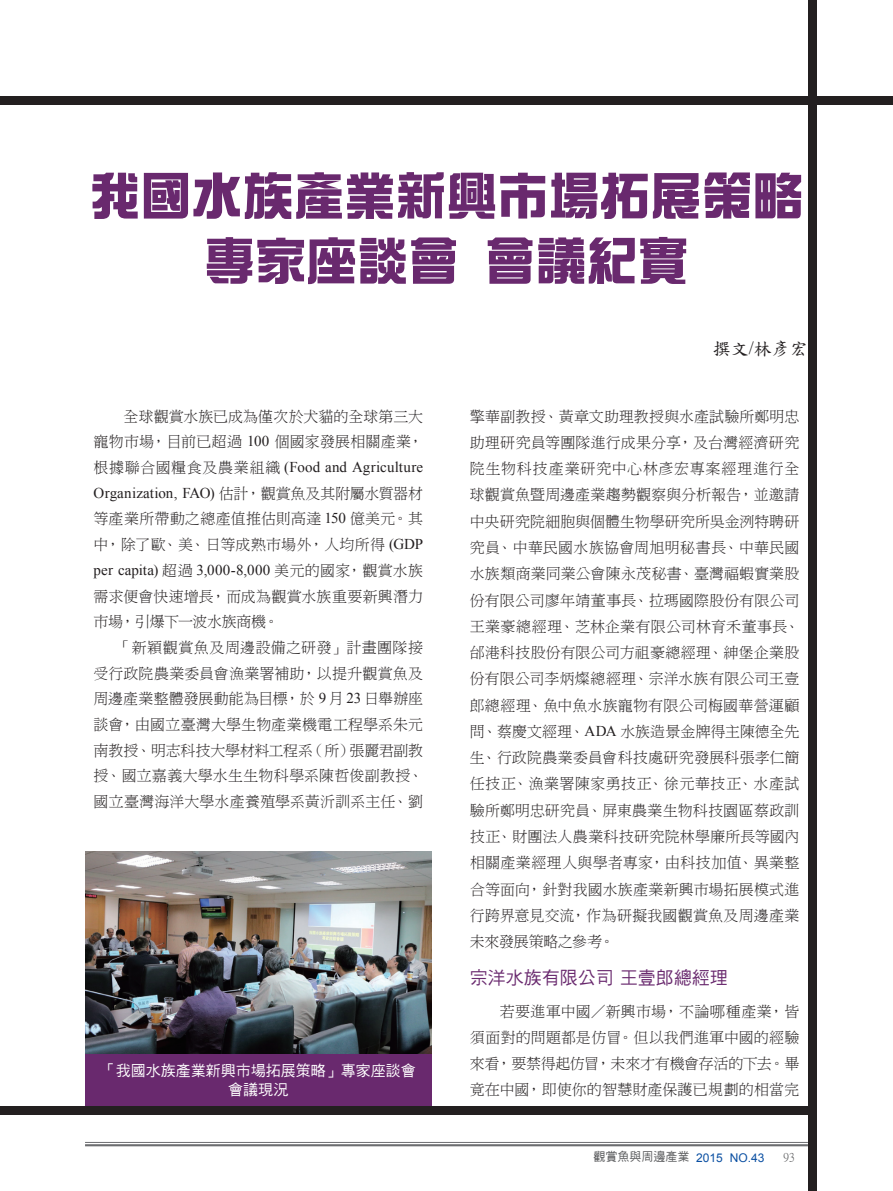
<style>
.page{position:relative;width:893px;height:1191px;background:#fff}
.page>*{position:absolute;margin:0;border:0;box-sizing:border-box;transform-origin:0 0}
.t1{font:51px/64.9px "DF Zong Yi W9 WIN BF";color:#69296e;text-align:center}
.t2{font:18px "DF Hei W5 WINP BF";color:#69296e}
.t3{font:18px "DF Kai Shu SB Estd BF";color:#231f20}
.t4{font:15px/26.2px "DF Ming W3 WIN BF";letter-spacing:.005em;color:#231f20;text-align:justify}
.t5{font:15px/25.7px "Times New Roman";letter-spacing:.01em;color:#231f20}
.t6{font:15px/19px "DF Hei W5 WINP BF";color:#fff;text-align:center}
.t7{font:12px "Arial";color:#0a4fa2}
.t8{font:12px "P Ming Li U";color:#57585a}
.s1{font-family:"Times New Roman"}
.s2{font-family:"DF Ming W3 WIN BF"}
.s3{font-family:"DF Hei W5 WINP BF";color:#57585a}
</style>
<div class="page">
<hr style="left:85px;top:1142px;width:723px;height:1px;background:#6c6d70">
<hr style="left:85px;top:1144px;width:723px;height:2px;background:#6c6d70">
<div style="left:808px;top:0;width:8px;height:1191px;background:#231f20"></div>
<div style="left:0;top:1106px;width:808px;height:8px;background:#231f20"></div>
<div style="left:0;top:96px;width:893px;height:8px;background:#231f20"></div>
<img style="left:85px;top:851px;width:347px;height:203px">
<div style="left:85px;top:1054px;width:347px;height:52px;background:#69296e"></div>
<h1 class="t1" style="left:89px;top:163px;width:715px">我國水族產業新興市場拓展策略專家座談會 會議紀實</h1>
<p class="t4" style="left:94px;top:403px;width:331px;line-height:25.7px;text-align:right">全球觀賞水族已成為僅次於犬貓的全球第三大<br>寵物市場，目前已超過 <span class="s1">100</span> 個國家發展相關產業，</p>
<p class="t5" style="left:94px;top:454px;width:331px"><span class="s2">根據聯合國糧食及農業組織</span> (Food and Agriculture<br>Organization, FAO) <span class="s2">估計，觀賞魚及其附屬水質器材</span></p>
<p class="t4" style="left:94px;top:506px;width:331px;line-height:25.7px">等產業所帶動之總產值推估則高達 <span class="s1">150</span> 億美元。其中，除了歐、美、日等成熟市場外，人均所得 <span class="s1">(GDP</span></p>
<p class="t5" style="left:94px;top:557px;width:331px">per capita) <span class="s2">超過</span> 3,000-8,000 <span class="s2">美元的國家，觀賞水族</span></p>
<p class="t4" style="left:94px;top:583px;width:331px;line-height:25.7px">需求便會快速增長，而成為觀賞水族重要新興潛力市場，引爆下一波水族商機。</p>
<p class="t4" style="left:94px;top:634px;width:331px;line-height:25.7px;text-indent:23px">「新穎觀賞魚及周邊設備之研發」計畫團隊接受行政院農業委員會漁業署補助，以提升觀賞魚及周邊產業整體發展動能為目標，於 <span class="s1">9</span> 月 <span class="s1">23</span> 日舉辦座談會，由國立臺灣大學生物產業機電工程學系朱元南教授、明志科技大學材料工程系（所）張麗君副教授、國立嘉義大學水生生物科學系陳哲俊副教授、國立臺灣海洋大學水產養殖學系黃沂訓系主任、劉</p>
<p class="t6" style="left:101px;top:1061px;width:317px">「我國水族產業新興市場拓展策略」專家座談會會議現況</p>
<p class="t3" style="left:713px;top:339px;width:97px">撰文<span class="s1">/</span>林彥宏</p>
<p class="t4" style="left:470px;top:403px;width:331px">擎華副教授、黃章文助理教授與水產試驗所鄭明忠助理研究員等團隊進行成果分享，及台灣經濟研究院生物科技產業研究中心林彥宏專案經理進行全球觀賞魚暨周邊產業趨勢觀察與分析報告，並邀請中央研究院細胞與個體生物學研究所吳金洌特聘研究員、中華民國水族協會周旭明秘書長、中華民國水族類商業同業公會陳永茂秘書、臺灣福蝦實業股份有限公司廖年靖董事長、拉瑪國際股份有限公司王業豪總經理、芝林企業有限公司林育禾董事長、邰港科技股份有限公司方祖豪總經理、紳堡企業股份有限公司李炳燦總經理、宗洋水族有限公司王壹郎總經理、魚中魚水族寵物有限公司梅國華營運顧問、蔡慶文經理、<span class="s1">ADA</span> 水族造景金牌得主陳德全先生、行政院農業委員會科技處研究發展科張孝仁簡任技正、漁業署陳家勇技正、徐元華技正、水產試驗所鄭明忠研究員、屏東農業生物科技園區蔡政訓技正、財團法人農業科技研究院林學廉所長等國內相關產業經理人與學者專家，由科技加值、異業整合等面向，針對我國水族產業新興市場拓展模式進行跨界意見交流，作為研擬我國觀賞魚及周邊產業未來發展策略之參考。</p>
<p class="t2" style="left:470px;top:968px;width:259px">宗洋水族有限公司 王壹郎總經理</p>
<p class="t4" style="left:470px;top:998px;width:331px;text-indent:30px">若要進軍中國／新興市場，不論哪種產業，皆須面對的問題都是仿冒。但以我們進軍中國的經驗來看，要禁得起仿冒，未來才有機會存活的下去。畢竟在中國，即使你的智慧財產保護已規劃的相當完</p>
<p class="t7" style="left:594px;top:1149px;width:172px"><span class="s3">觀賞魚與周邊產業</span> 2015 NO.43</p>
<p class="t8" style="left:783px;top:1151px;width:13px">93</p>
</div>
